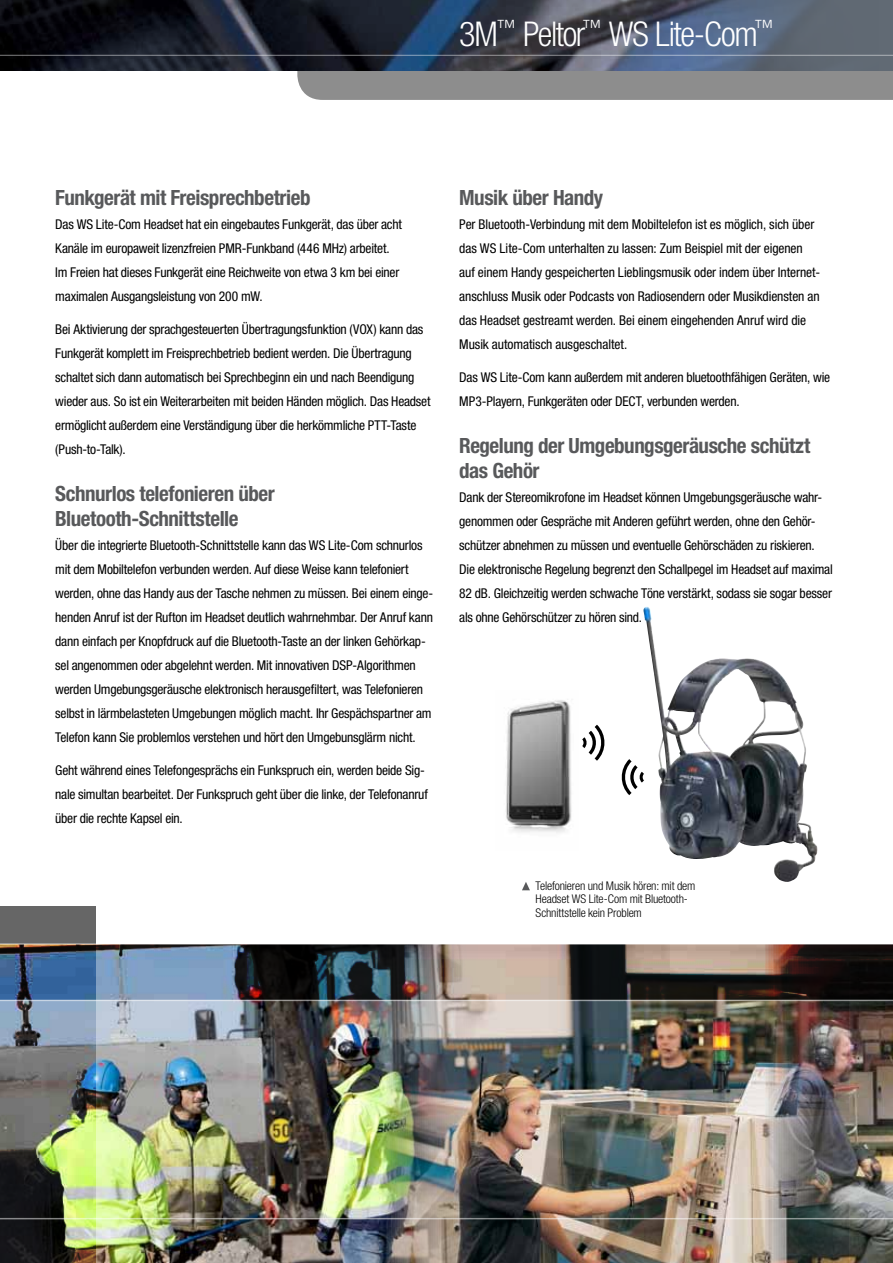
<style>
.page{position:relative;width:893px;height:1263px;background:#fff}
.page>*{position:absolute;margin:0;border:0;box-sizing:border-box;transform-origin:0 0}
.t1{font:300 condensed 34.2px "Helvetica Neue LT Pro";letter-spacing:-.04em;color:#fff}
.t2{font:700 condensed 21px/25.5px "Helvetica Neue LT Pro";letter-spacing:-.02em;color:#58595b}
.t3{font:condensed 13.5px/24px "Helvetica Neue LT Pro";letter-spacing:-.015em;color:#000}
.t4{font:300 condensed 12px/13.5px "Helvetica Neue LT Pro";letter-spacing:-.015em;color:#000}
</style>
<div class="page">
<img style="left:96px;top:1001px;width:291px;height:262px">
<img style="left:387px;top:1001px;width:378px;height:262px">
<img style="left:765px;top:1001px;width:128px;height:262px">
<div style="left:297px;top:70px;width:596px;height:30px;background:#8d8d8d"></div>
<img style="left:0;top:0;width:893px;height:70px">
<hr style="left:0;top:55px;width:893px;height:1px;background:#fff">
<img style="left:96px;top:945px;width:797px;height:55px">
<img style="left:0;top:907px;width:96px;height:356px">
<svg style="left:522px;top:882px;width:8px;height:8px"></svg>
<svg style="left:582px;top:724px;width:23px;height:37px"></svg>
<svg style="left:621px;top:759px;width:22px;height:37px"></svg>
<img style="left:643px;top:607px;width:164px;height:252px">
<hr style="left:0;top:1218px;width:893px;height:1px;background:#fff">
<hr style="left:0;top:1000px;width:893px;height:1px;background:#fff">
<hr style="left:0;top:943px;width:893px;height:2px;background:#fff">
<img style="left:506px;top:700px;width:66px;height:133px">
<h1 class="t1" style="left:459px;top:14px;width:316px">3M<sup>™</sup> Peltor<sup>™</sup> WS Lite-Com<sup>™</sup></h1>
<h2 class="t2" style="left:55px;top:185px;width:257px">Funkgerät mit Freisprechbetrieb</h2>
<p class="t3" style="left:55px;top:212px;width:348px">Das WS Lite-Com Headset hat ein eingebautes Funkgerät, das über acht Kanäle im europaweit lizenzfreien PMR-Funkband (446 MHz) arbeitet.<br>Im Freien hat dieses Funkgerät eine Reichweite von etwa 3 km bei einer maximalen Ausgangsleistung von 200 mW.</p>
<p class="t3" style="left:55px;top:317px;width:377px">Bei Aktivierung der sprachgesteuerten Übertragungsfunktion (VOX) kann das Funkgerät komplett im Freisprechbetrieb bedient werden. Die Übertragung schaltet sich dann automatisch bei Sprechbeginn ein und nach Beendigung wieder aus. So ist ein Weiterarbeiten mit beiden Händen möglich. Das Headset ermöglicht außerdem eine Verständigung über die herkömmliche PTT-Taste (Push-to-Talk).</p>
<h2 class="t2" style="left:55px;top:480px;width:221px">Schnurlos telefonieren über<br>Bluetooth-Schnittstelle</h2>
<p class="t3" style="left:55px;top:533px;width:380px">Über die integrierte Bluetooth-Schnittstelle kann das WS Lite-Com schnurlos mit dem Mobiltelefon verbunden werden. Auf diese Weise kann telefoniert werden, ohne das Handy aus der Tasche nehmen zu müssen. Bei einem einge&shy;henden Anruf ist der Rufton im Headset deutlich wahrnehmbar. Der Anruf kann dann einfach per Knopfdruck auf die Bluetooth-Taste an der linken Gehörkap&shy;sel angenommen oder abgelehnt werden. Mit innovativen DSP-Algorithmen werden Umgebungsgeräusche elektronisch herausgefiltert, was Telefonieren selbst in lärmbelasteten Umgebungen möglich macht. Ihr Gespächspartner am Telefon kann Sie problemlos verstehen und hört den Umgebunsglärm nicht.</p>
<p class="t3" style="left:55px;top:758px;width:374px">Geht während eines Telefongesprächs ein Funkspruch ein, werden beide Sig&shy;nale simultan bearbeitet. Der Funkspruch geht über die linke, der Telefonanruf über die rechte Kapsel ein.</p>
<h2 class="t2" style="left:459px;top:185px;width:145px">Musik über Handy</h2>
<p class="t3" style="left:459px;top:212px;width:362px">Per Bluetooth-Verbindung mit dem Mobiltelefon ist es möglich, sich über das WS Lite-Com unterhalten zu lassen: Zum Beispiel mit der eigenen auf einem Handy gespeicherten Lieblingsmusik oder indem über Internet&shy;anschluss Musik oder Podcasts von Radiosendern oder Musikdiensten an das Headset gestreamt werden. Bei einem eingehenden Anruf wird die Musik automatisch ausgeschaltet.</p>
<p class="t3" style="left:459px;top:365px;width:372px">Das WS Lite-Com kann außerdem mit anderen bluetoothfähigen Geräten, wie<br>MP3-Playern, Funkgeräten oder DECT, verbunden werden.</p>
<h2 class="t2" style="left:459px;top:432px;width:352px">Regelung der Umgebungsgeräusche schützt das Gehör</h2>
<p class="t3" style="left:459px;top:485px;width:375px">Dank der Stereomikrofone im Headset können Umgebungsgeräusche wahr&shy;genommen oder Gespräche mit Anderen geführt werden, ohne den Gehör&shy;schützer abnehmen zu müssen und eventuelle Gehörschäden zu riskieren.<br>Die elektronische Regelung begrenzt den Schallpegel im Headset auf maximal 82 dB. Gleichzeitig werden schwache Töne verstärkt, sodass sie sogar besser als ohne Gehörschützer zu hören sind.</p>
<p class="t4" style="left:536px;top:879px;width:161px">Telefonieren und Musik hören: mit dem<br>Headset WS Lite-Com mit Bluetooth-<br>Schnittstelle kein Problem</p>
</div>
